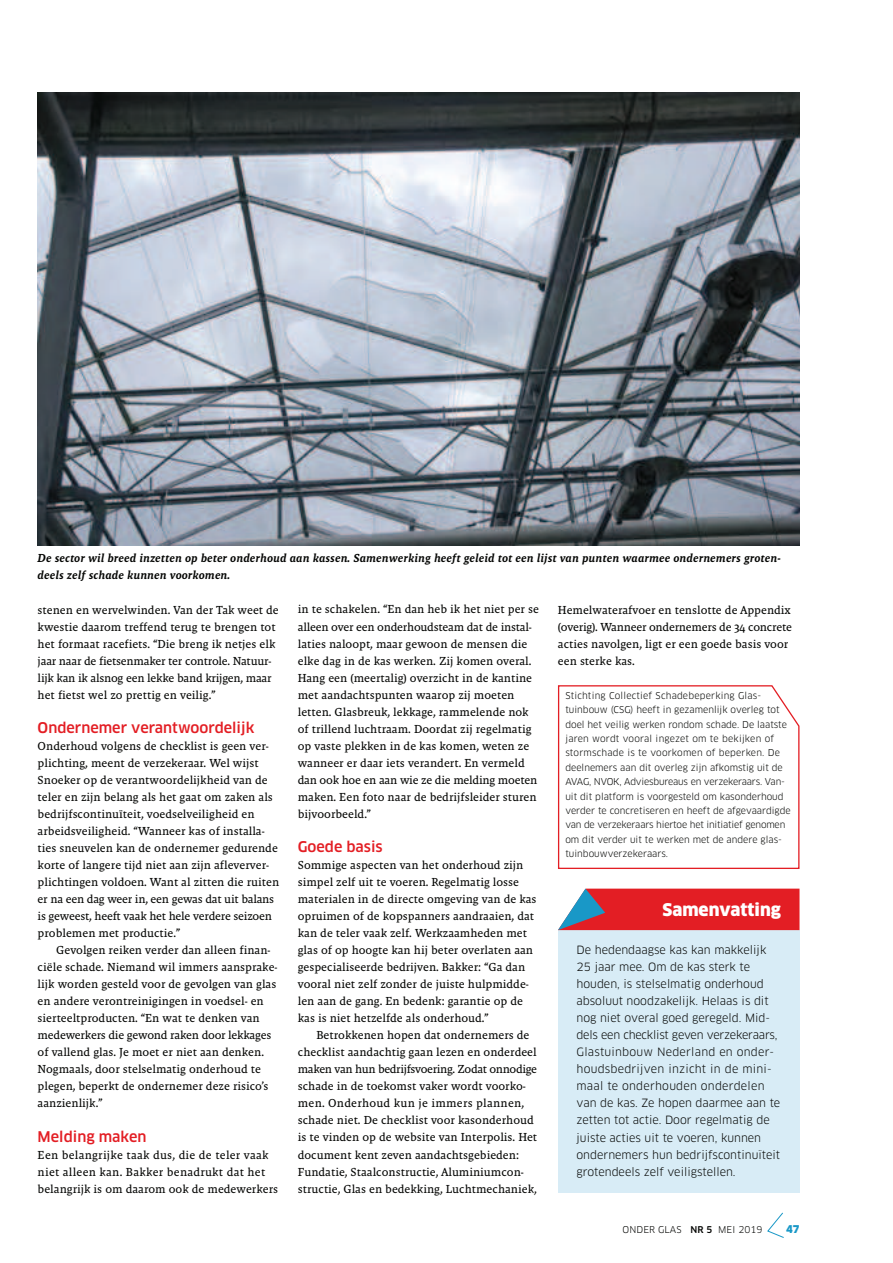
<style>
.page{position:relative;width:893px;height:1263px;background:#fff}
.page>*{position:absolute;margin:0;border:0;box-sizing:border-box;transform-origin:0 0}
.t1{font:900 17.1px "Clan OT";color:#fff}
.t2{font:500 14.4px "Clan OT";color:#e31e24}
.t3{font:11.85px/17.1px "Malaga Reg";color:#040503}
.t4{font:italic 11.85px/17.1px "Malaga Med";color:#040503}
.t5{font:11.85px/17.1px "Malaga Reg";letter-spacing:.02em;color:#040503}
.t6{font:11.1px/17.1px "Clan OT";color:#040503}
.t7{font:900 10.5px "Clan OT";color:#1998c7}
.t8{font:9.15px/14.4px "Clan OT";color:#040503}
.s1{font-weight:500}
</style>
<div class="page">
<div style="left:558px;top:930px;width:241px;height:263px;background:#d8ecf6"></div>
<svg style="left:558px;top:889px;width:241px;height:41px;background:#d5333c"></svg>
<svg style="left:767px;top:1212px;width:17px;height:26px"></svg>
<svg style="left:558px;top:685px;width:242px;height:184px"></svg>
<img style="left:38px;top:93px;width:761px;height:452px">
<p class="t4" style="left:38px;top:551px;width:744px">De sector wil breed inzetten op beter onderhoud aan kassen. Samenwerking heeft geleid tot een lijst van punten waarmee ondernemers groten&shy;deels zelf schade kunnen voorkomen.</p>
<p class="t3" style="left:38px;top:602px;width:243px">stenen en wervelwinden. Van der Tak weet de kwestie daarom treffend terug te brengen tot het formaat racefiets. “Die breng ik netjes elk jaar naar de fietsenmaker ter controle. Natuur&shy;lijk kan ik alsnog een lekke band krijgen, maar het fietst wel zo prettig en veilig.”</p>
<p class="t2" style="left:38px;top:721px;width:218px">Ondernemer verantwoordelijk</p>
<p class="t3" style="left:38px;top:738px;width:243px">Onderhoud volgens de checklist is geen ver&shy;plichting, meent de verzekeraar. Wel wijst Snoeker op de verantwoordelijkheid van de teler en zijn belang als het gaat om zaken als bedrijfscontinuïteit, voedselveiligheid en arbeidsveiligheid. “Wanneer kas of installa&shy;ties sneuvelen kan de ondernemer gedurende korte of langere tijd niet aan zijn afleverver&shy;plichtingen voldoen. Want al zitten die ruiten er na een dag weer in, een gewas dat uit balans is geweest, heeft vaak het hele verdere seizoen problemen met productie.”</p>
<p class="t3" style="left:38px;top:943px;width:241px;text-indent:19px">Gevolgen reiken verder dan alleen finan&shy;ciële schade. Niemand wil immers aansprake&shy;lijk worden gesteld voor de gevolgen van glas en andere verontreinigingen in voedsel- en sierteeltproducten. “En wat te denken van medewerkers die gewond raken door lekkages of vallend glas. Je moet er niet aan denken.<br>Nogmaals, door stelselmatig onderhoud te plegen, beperkt de ondernemer deze risico’s aanzienlijk.”</p>
<p class="t2" style="left:38px;top:1130px;width:110px">Melding maken</p>
<p class="t5" style="left:38px;top:1147px;width:242px">Een belangrijke taak dus, die de teler vaak niet alleen kan. Bakker benadrukt dat het belangrijk is om daarom ook de medewerkers</p>
<p class="t3" style="left:298px;top:602px;width:243px">in te schakelen. “En dan heb ik het niet per se alleen over een onderhoudsteam dat de instal&shy;laties naloopt, maar gewoon de mensen die elke dag in de kas werken. Zij komen overal.<br>Hang een (meertalig) overzicht in de kantine met aandachtspunten waarop zij moeten letten. Glasbreuk, lekkage, rammelende nok of trillend luchtraam. Doordat zij regelmatig op vaste plekken in de kas komen, weten ze wanneer er daar iets verandert. En vermeld dan ook hoe en aan wie ze die melding moeten maken. Een foto naar de bedrijfsleider sturen bijvoorbeeld.”</p>
<p class="t2" style="left:298px;top:840px;width:86px">Goede basis</p>
<p class="t3" style="left:298px;top:857px;width:240px">Sommige aspecten van het onderhoud zijn simpel zelf uit te voeren. Regelmatig losse materialen in de directe omgeving van de kas opruimen of de kopspanners aandraaien, dat kan de teler vaak zelf. Werkzaamheden met glas of op hoogte kan hij beter overlaten aan gespecialiseerde bedrijven. Bakker: “Ga dan vooral niet zelf zonder de juiste hulpmidde&shy;len aan de gang. En bedenk: garantie op de kas is niet hetzelfde als onderhoud.”</p>
<p class="t3" style="left:298px;top:1028px;width:241px;text-indent:19px">Betrokkenen hopen dat ondernemers de checklist aandachtig gaan lezen en onderdeel maken van hun bedrijfsvoering. Zodat onnodige schade in de toekomst vaker wordt voorko&shy;men. Onderhoud kun je immers plannen, schade niet. De checklist voor kasonderhoud is te vinden op de website van Interpolis. Het document kent zeven aandachtsgebieden:<br>Fundatie, Staalconstructie, Aluminiumcon&shy;structie, Glas en bedekking, Luchtmechaniek,</p>
<p class="t3" style="left:558px;top:602px;width:235px">Hemelwaterafvoer en tenslotte de Appendix (overig). Wanneer ondernemers de 34 concrete acties navolgen, ligt er een goede basis voor een sterke kas.</p>
<p class="t8" style="left:565px;top:689px;width:227px">Stichting Collectief Schadebeperking Glas&shy;tuinbouw (CSG) heeft in gezamenlijk overleg tot doel het veilig werken rondom schade. De laatste jaren wordt vooral ingezet om te bekijken of stormschade is te voorkomen of beperken. De deelnemers aan dit overleg zijn afkomstig uit de AVAG, NVOK, Adviesbureaus en verzekeraars. Van&shy;uit dit platform is voorgesteld om kasonderhoud verder te concretiseren en heeft de afgevaardigde van de verzekeraars hiertoe het initiatief genomen om dit verder uit te werken met de andere glas&shy;tuinbouwverzekeraars.</p>
<h1 class="t1" style="left:662px;top:902px;width:120px">Samenvatting</h1>
<p class="t6" style="left:576px;top:942px;width:205px">De hedendaagse kas kan makkelijk 25 jaar mee. Om de kas sterk te houden, is stelselmatig onderhoud absoluut noodzakelijk. Helaas is dit nog niet overal goed geregeld. Mid&shy;dels een checklist geven verzekeraars, Glastuinbouw Nederland en onder&shy;houdsbedrijven inzicht in de mini&shy;maal te onderhouden onderdelen van de kas. Ze hopen daarmee aan te zetten tot actie. Door regelmatig de juiste acties uit te voeren, kunnen ondernemers hun bedrijfscontinuïteit grotendeels zelf veiligstellen.</p>
<p class="t8" style="left:622px;top:1223px;width:141px">ONDER GLAS <span class="s1">NR 5</span> MEI 2019</p>
<p class="t7" style="left:786px;top:1225px;width:15px">47</p>
</div>
